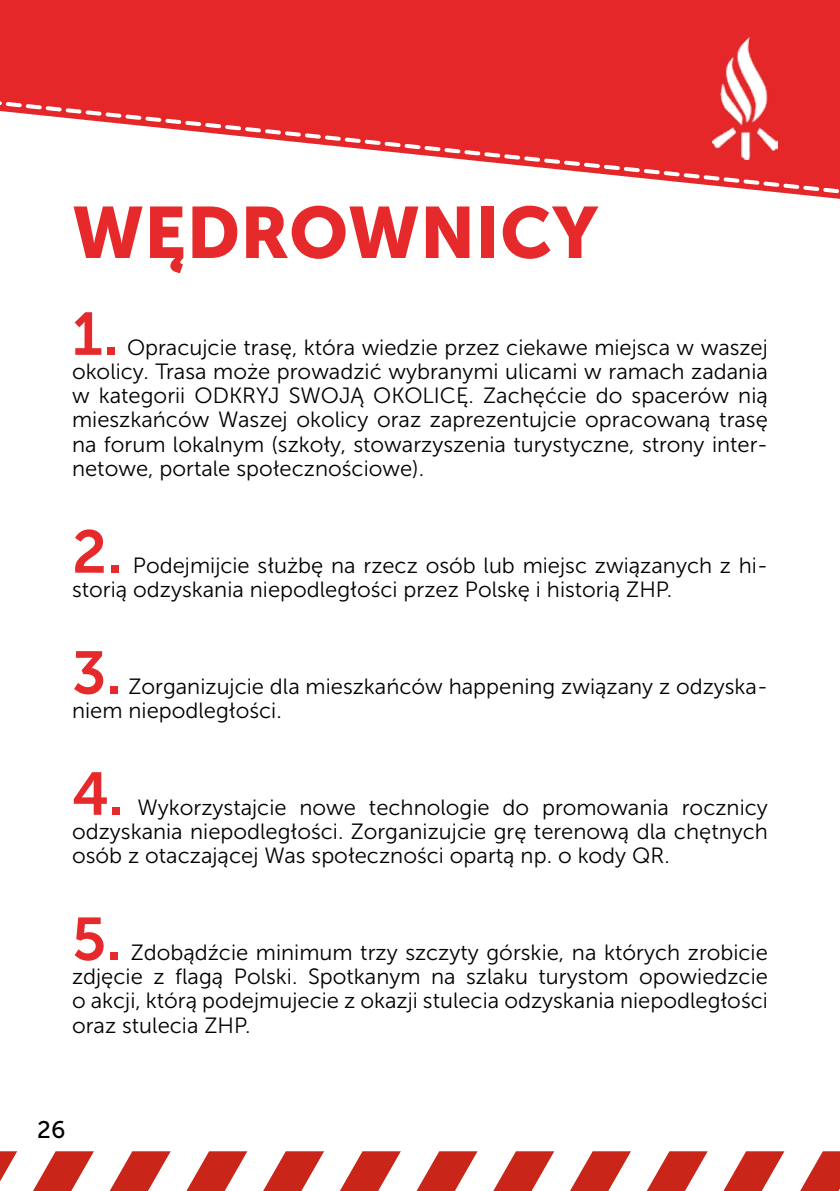
<style>
.page{position:relative;width:840px;height:1191px;background:#fff}
.page>*{position:absolute;margin:0;border:0;box-sizing:border-box;transform-origin:0 0}
.t1{font:72px "Museo Sans 900";color:#e62a2b}
.t2{font:60px "Museo Sans 700";color:#e62a2b}
.t3{font:24px "Museo Sans 500";color:#000}
.t4{font:22px/24.2px "Museo Sans 300";color:#000;text-align:justify}
</style>
<div class="page">
<svg style="left:0;top:1151px;width:839px;height:40px"></svg>
<div style="left:0;top:0;width:839px;height:199px;background:#e62729"></div>
<svg style="left:0;top:95px;width:839px;height:100px"></svg>
<img style="left:711px;top:37px;width:66px;height:122px">
<h1 class="t1" style="left:72px;top:192px;width:527px">WĘDROWNICY</h1>
<h2 class="t2" style="left:72px;top:301px;width:48px">1.</h2>
<p class="t4" style="left:72px;top:335px;width:697px;text-indent:55px">Opracujcie trasę, która wiedzie przez ciekawe miejsca w waszej okolicy. Trasa może prowadzić wybranymi ulicami w ramach zadania w kategorii ODKRYJ SWOJĄ OKOLICĘ. Zachęćcie do spacerów nią mieszkańców Waszej okolicy oraz zaprezentujcie opracowaną trasę na forum lokalnym (szkoły, stowarzyszenia turystyczne, strony inter&shy;netowe, portale społecznościowe).</p>
<h2 class="t2" style="left:72px;top:518px;width:52px">2.</h2>
<p class="t4" style="left:72px;top:553px;width:697px;text-indent:61px">Podejmijcie służbę na rzecz osób lub miejsc związanych z hi&shy;storią odzyskania niepodległości przez Polskę i historią ZHP.</p>
<h2 class="t2" style="left:72px;top:639px;width:51px">3.</h2>
<p class="t4" style="left:72px;top:674px;width:697px;text-indent:57px">Zorganizujcie dla mieszkańców happening związany z odzyska&shy;niem niepodległości.</p>
<h2 class="t2" style="left:72px;top:760px;width:53px">4.</h2>
<p class="t4" style="left:72px;top:795px;width:697px;text-indent:65px">Wykorzystajcie nowe technologie do promowania rocznicy odzyskania niepodległości. Zorganizujcie grę terenową dla chętnych osób z otaczającej Was społeczności opartą np. o kody QR.</p>
<h2 class="t2" style="left:72px;top:906px;width:51px">5.</h2>
<p class="t4" style="left:72px;top:940px;width:697px;text-indent:59px">Zdobądźcie minimum trzy szczyty górskie, na których zrobicie zdjęcie z flagą Polski. Spotkanym na szlaku turystom opowiedzcie o akcji, którą podejmujecie z okazji stulecia odzyskania niepodległości oraz stulecia ZHP.</p>
<p class="t3" style="left:37px;top:1116px;width:30px">26</p>
</div>
